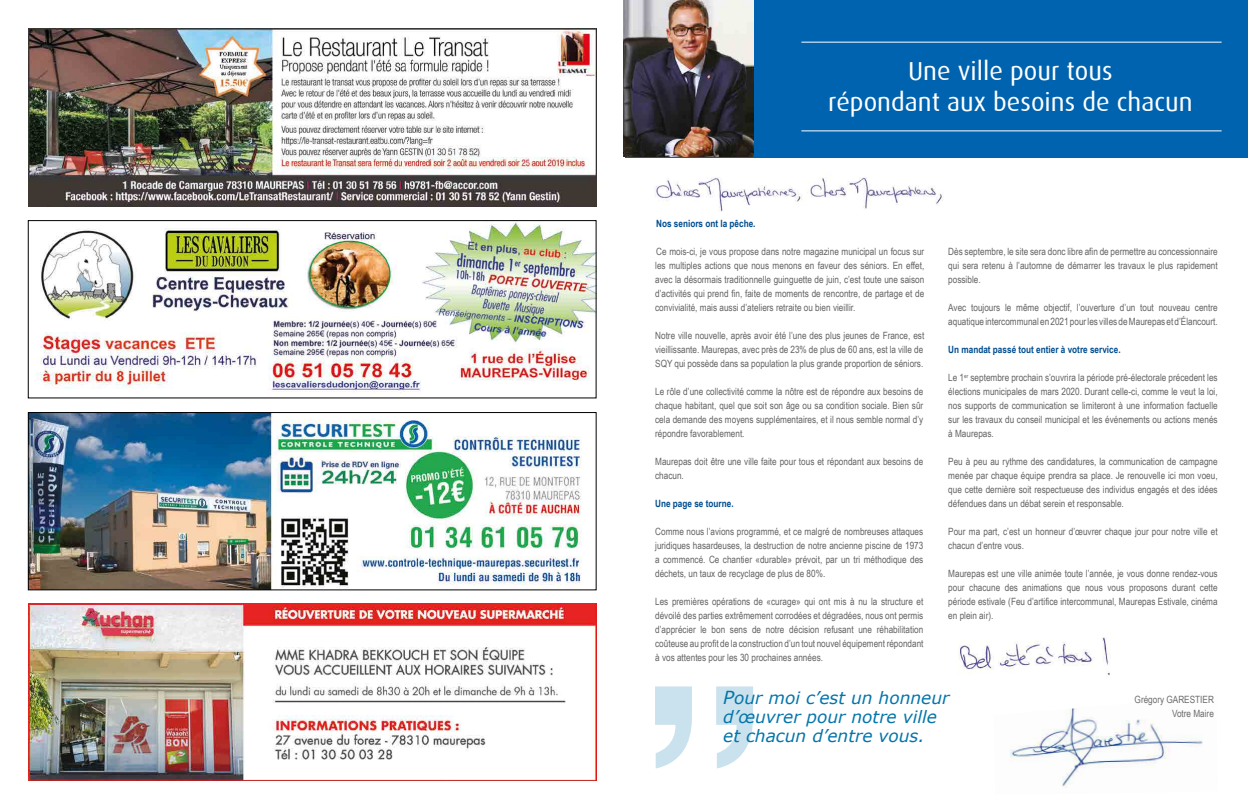
<style>
.page{position:relative;width:1248px;height:808px;background:#fff}
.page>*{position:absolute;margin:0;border:0;box-sizing:border-box;transform-origin:0 0}
.t1{font:26px/31px "Dax";color:#fff;text-align:center}
.t2{font:italic 17px/19px "Verdana";color:#0476aa}
.t3{font:10px/14px "Arial Narrow";color:#646363;text-align:justify}
.t4{font:700 10px "Arial Narrow";color:#004d8f}
.t5{font:10px/14px "Arial Narrow";color:#6b6b6a;text-align:right}
.s1{font-size:18px}
</style>
<div class="page">
<div style="left:625px;top:0;width:622px;height:157px;background:#0063af"></div>
<hr style="left:801px;top:130px;width:420px;height:1px;background:#fff">
<hr style="left:801px;top:42px;width:420px;height:1px;background:#fff">
<img style="left:623px;top:0;width:130px;height:157px">
<img style="left:654px;top:173px;width:289px;height:39px">
<img style="left:1010px;top:708px;width:193px;height:78px">
<svg style="left:655px;top:686px;width:98px;height:82px"></svg>
<img style="left:28px;top:603px;width:568px;height:178px">
<img style="left:28px;top:29px;width:568px;height:177px">
<img style="left:36px;top:222px;width:558px;height:172px">
<div style="left:28px;top:220px;width:568px;height:178px;border:1px solid #000"></div>
<img style="left:30px;top:414px;width:552px;height:174px">
<div style="left:28px;top:412px;width:568px;height:178px;border:1px solid #000"></div>
<img style="left:958px;top:637px;width:152px;height:38px">
<h1 class="t1" style="left:828px;top:56px;width:366px">Une ville pour tous<br>répondant aux besoins de chacun</h1>
<p class="t4" style="left:656px;top:216px;width:101px">Nos seniors ont la pêche.</p>
<p class="t3" style="left:655px;top:244px;width:271px">Ce mois-ci, je vous propose dans notre magazine municipal un focus sur les multiples actions que nous menons en faveur des séniors. En effet, avec la désormais traditionnelle guinguette de juin, c’est toute une saison d’activités qui prend fin, faite de moments de rencontre, de partage et de convivialité, mais aussi d’ateliers retraite ou bien vieillir.</p>
<p class="t3" style="left:655px;top:328px;width:270px">Notre ville nouvelle, après avoir été l’une des plus jeunes de France, est vieillissante. Maurepas, avec près de 23% de plus de 60 ans, est la ville de SQY qui possède dans sa population la plus grande proportion de séniors.</p>
<p class="t3" style="left:655px;top:384px;width:270px">Le rôle d’une collectivité comme la nôtre est de répondre aux besoins de chaque habitant, quel que soit son âge ou sa condition sociale. Bien sûr cela demande des moyens supplémentaires, et il nous semble normal d’y répondre favorablement.</p>
<p class="t3" style="left:655px;top:454px;width:269px">Maurepas doit être une ville faite pour tous et répondant aux besoins de chacun.</p>
<p class="t4" style="left:655px;top:496px;width:80px">Une page se tourne.</p>
<p class="t3" style="left:655px;top:524px;width:270px">Comme nous l’avions programmé, et ce malgré de nombreuses attaques juridiques hasardeuses, la destruction de notre ancienne piscine de 1973 a commencé. Ce chantier «durable» prévoit, par un tri méthodique des déchets, un taux de recyclage de plus de 80%.</p>
<p class="t3" style="left:655px;top:594px;width:270px">Les premières opérations de «curage» qui ont mis à nu la structure et dévoilé des parties extrêmement corrodées et dégradées, nous ont permis d’apprécier le bon sens de notre décision refusant une réhabilitation coûteuse au profit de la construction d’un tout nouvel équipement répondant à vos attentes pour les 30 prochaines années.</p>
<p class="t3" style="left:948px;top:244px;width:271px">Dès septembre, le site sera donc libre afin de permettre au concessionnaire qui sera retenu à l’automne de démarrer les travaux le plus rapidement possible.</p>
<p class="t3" style="left:948px;top:300px;width:271px">Avec toujours le même objectif, l’ouverture d’un tout nouveau centre aquatique intercommunal en 2021 pour les villes de Maurepas et d’Élancourt.</p>
<p class="t4" style="left:948px;top:342px;width:174px">Un mandat passé tout entier à votre service.</p>
<p class="t3" style="left:948px;top:370px;width:271px">Le 1<sup>er</sup> septembre prochain s’ouvrira la période pré-électorale précedent les élections municipales de mars 2020. Durant celle-ci, comme le veut la loi, nos supports de communication se limiteront à une information factuelle sur les travaux du conseil municipal et les événements ou actions menés à Maurepas.</p>
<p class="t3" style="left:948px;top:454px;width:271px">Peu à peu au rythme des candidatures, la communication de campagne menée par chaque équipe prendra sa place. Je renouvelle ici mon voeu, que cette dernière soit respectueuse des individus engagés et des idées défendues dans un débat serein et responsable.</p>
<p class="t3" style="left:948px;top:524px;width:271px">Pour ma part, c’est un honneur d’œuvrer chaque jour pour notre ville et chacun d’entre vous.</p>
<p class="t3" style="left:948px;top:566px;width:271px">Maurepas est une ville animée toute l’année, je vous donne rendez-vous pour chacune des animations que nous vous proposons durant cette période estivale (Feu d’artifice intercommunal, Maurepas Estivale, cinéma en plein air).</p>
<h2 class="t2" style="left:723px;top:688px;width:228px"><span class="s1">P</span>our moi c’est un honneur d’œuvrer pour notre ville et chacun d’entre vous.</h2>
<p class="t5" style="left:1134px;top:692px;width:81px">Grégory GARESTIER<br>Votre Maire</p>
</div>
